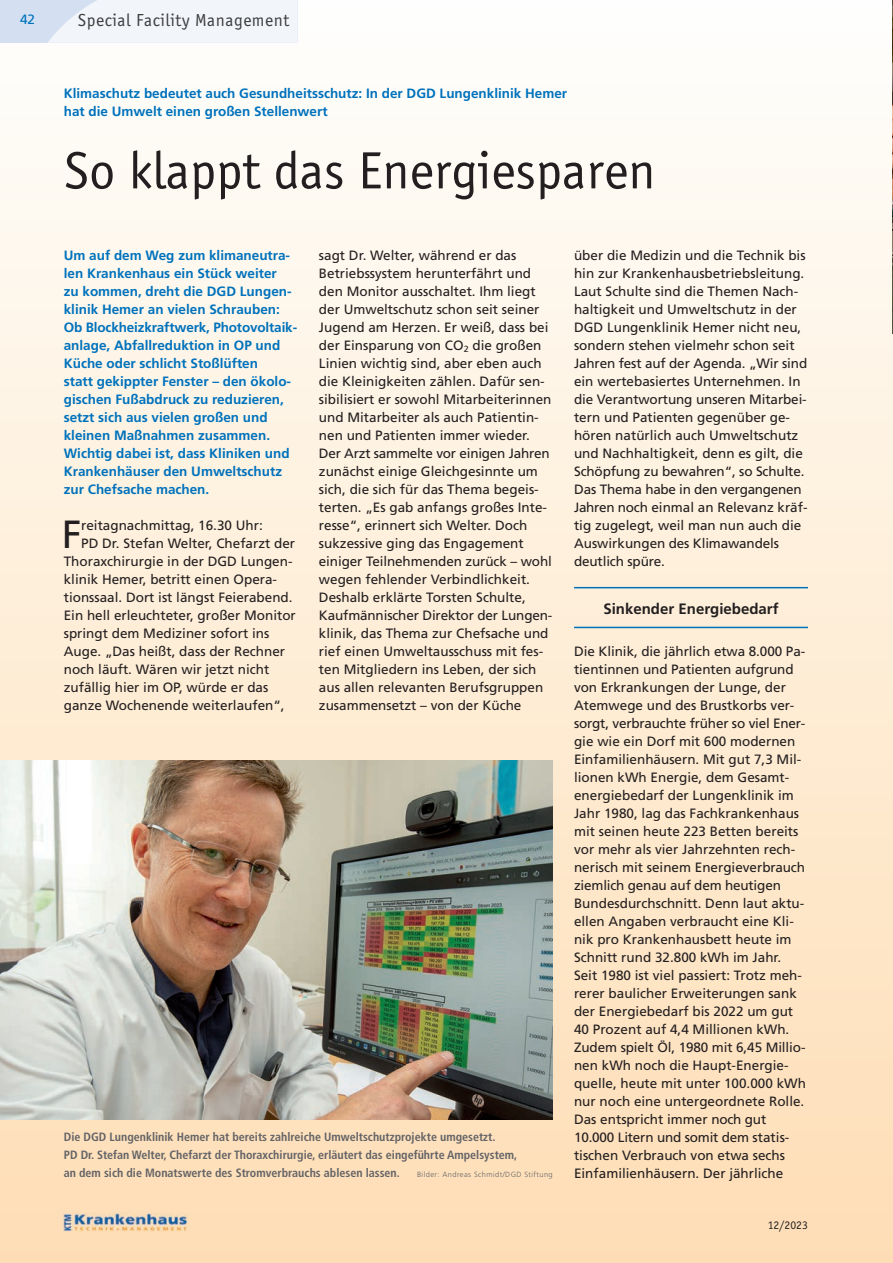
<style>
.page{position:relative;width:893px;height:1263px;background:#fff}
.page>*{position:absolute;margin:0;border:0;box-sizing:border-box;transform-origin:0 0}
.t1{font:54px "Officina Sans";color:#231f20}
.t2{font:39.3px "Frutiger";color:#231f20}
.t3{font:18px "Officina Sans";letter-spacing:.03em;color:#3e3e3f}
.t4{font:700 15px "Frutiger";color:#231f20}
.t5{font:13.5px/18px "Frutiger";color:#231f20}
.t6{font:700 13.5px/18px "Frutiger";color:#0072bc}
.t7{font:13.5px "Frutiger";color:#0072bc}
.t8{font:700 condensed 12px/18px "Frutiger";color:#636366}
.t9{font:12px "Officina Sans";color:#231f20}
.t10{font:300 7.5px "Frutiger";letter-spacing:.055em;color:#636366}
</style>
<div class="page">
<div style="left:0;top:0;width:893px;height:1263px;background:linear-gradient(to bottom,#fefffd,#feddb5)"></div>
<img style="left:64px;top:1213px;width:123px;height:18px">
<div style="left:0;top:0;width:298px;height:43px;background:#d4e0f1"></div>
<svg style="left:48px;top:0;width:250px;height:43px;background:#eff3f9"></svg>
<hr style="left:574px;top:587px;width:234px;height:1px;background:#0072bc">
<hr style="left:574px;top:627px;width:234px;height:1px;background:#0072bc">
<img style="left:0;top:760px;width:553px;height:360px">
<img style="left:892px;top:0;width:1px;height:334px">
<p class="t7" style="left:20px;top:14px;width:17px">42</p>
<p class="t3" style="left:78px;top:14px;width:213px">Special Facility Management</p>
<p class="t6" style="left:64px;top:86px;width:505px">Klimaschutz bedeutet auch Gesundheitsschutz: In der DGD Lungenklinik Hemer hat die Umwelt einen großen Stellenwert</p>
<p class="t1" style="left:64px;top:150px;width:593px">So klappt das Energiesparen</p>
<p class="t6" style="left:64px;top:248px;width:235px">Um auf dem Weg zum klimaneutra&shy;len Krankenhaus ein Stück weiter<br>zu kommen, dreht die DGD Lungen&shy;klinik Hemer an vielen Schrauben:<br>Ob Blockheizkraftwerk, Photo voltaik - anlage, Abfallreduktion in OP und<br>Küche oder schlicht Stoßlüften<br>statt gekippter Fenster – den ökolo&shy;gischen Fußabdruck zu reduzieren, setzt sich aus vielen großen und kleinen Maßnahmen zusammen.<br>Wichtig dabei ist, dass Kliniken und<br>Krankenhäuser den Umweltschutz zur Chefsache machen.</p>
<p class="t2" style="left:62px;top:519px;width:21px">F</p>
<p class="t5" style="left:81px;top:518px;width:183px">reitagnachmittag, 16.30 Uhr:</p>
<p class="t5" style="left:81px;top:536px;width:215px">PD Dr. Stefan Welter, Chefarzt der</p>
<p class="t5" style="left:64px;top:554px;width:230px">Thoraxchirurgie in der DGD Lungen-</p>
<p class="t5" style="left:64px;top:572px;width:215px">klinik Hemer, betritt einen Opera -</p>
<p class="t5" style="left:64px;top:590px;width:230px">tionssaal. Dort ist längst Feierabend.</p>
<p class="t5" style="left:64px;top:608px;width:234px">Ein hell erleuchteter, großer Monitor</p>
<p class="t5" style="left:64px;top:626px;width:207px">springt dem Mediziner sofort ins</p>
<p class="t5" style="left:64px;top:644px;width:223px">Auge. „Das heißt, dass der Rechner</p>
<p class="t5" style="left:64px;top:662px;width:207px">noch läuft. Wären wir jetzt nicht</p>
<p class="t5" style="left:64px;top:680px;width:206px">zufällig hier im OP, würde er das</p>
<p class="t5" style="left:64px;top:698px;width:222px">ganze Wochenende weiterlaufen“,</p>
<p class="t5" style="left:319px;top:248px;width:234px">sagt Dr. Welter, während er das Betriebssystem herunterfährt und den Monitor ausschaltet. Ihm liegt der Umweltschutz schon seit seiner Jugend am Herzen. Er weiß, dass bei der Einsparung von CO<sub>2</sub> die großen Linien wichtig sind, aber eben auch die Kleinigkeiten zählen. Dafür sen&shy;sibilisiert er sowohl Mitarbeiterinnen und Mitarbeiter als auch Patientin&shy;nen und Patienten immer wieder.</p>
<p class="t5" style="left:319px;top:446px;width:235px">Der Arzt sammelte vor einigen Jahren zunächst einige Gleichgesinnte um sich, die sich für das Thema begeis&shy;terten. „Es gab anfangs großes Inte&shy;resse“, erinnert sich Welter. Doch sukzessive ging das Engagement einiger Teilnehmenden zurück – wohl wegen fehlender Verbindlichkeit.<br>Deshalb erklärte Torsten Schulte, Kaufmännischer Direktor der Lungen&shy;klinik, das Thema zur Chefsache und rief einen Umweltausschuss mit fes&shy;ten Mitgliedern ins Leben, der sich aus allen relevanten Berufs gruppen zusammensetzt – von der Küche</p>
<p class="t8" style="left:64px;top:1129px;width:455px">Die DGD Lungenklinik Hemer hat bereits zahlreiche Umweltschutzprojekte umgesetzt.<br>PD Dr. Stefan Welter, Chefarzt der Thoraxchirurgie, erläutert das eingeführte Ampelsystem, an dem sich die Monatswerte des Stromverbrauchs ablesen lassen.</p>
<p class="t10" style="left:417px;top:1172px;width:137px">Bilder: Andreas Schmidt/DGD Stiftung</p>
<p class="t5" style="left:574px;top:248px;width:233px">über die Medizin und die Technik bis hin zur Krankenhaus betriebsleitung.</p>
<p class="t5" style="left:574px;top:284px;width:235px">Laut Schulte sind die Themen Nach&shy;haltigkeit und Umweltschutz in der DGD Lungenklinik Hemer nicht neu, sondern stehen vielmehr schon seit Jahren fest auf der Agenda. „Wir sind ein wertebasiertes Unternehmen. In die Verantwortung unseren Mitarbei&shy;tern und Patienten gegenüber ge - hören natürlich auch Um weltschutz und Nachhaltigkeit, denn es gilt, die Schöpfung zu bewahren“, so Schulte.<br>Das Thema habe in den vergangenen Jahren noch einmal an Relevanz kräf&shy;tig zugelegt, weil man nun auch die Auswirkungen des Klimawandels deutlich spüre.</p>
<p class="t4" style="left:603px;top:603px;width:177px">Sinkender Energiebedarf</p>
<p class="t5" style="left:574px;top:644px;width:233px">Die Klinik, die jährlich etwa 8.000 Pa - tientinnen und Pa tienten aufgrund von Er krankungen der Lunge, der Atemwege und des Brustkorbs ver&shy;sorgt, verbrauchte früher so viel Ener&shy;gie wie ein Dorf mit 600 modernen Einfamilienhäusern. Mit gut 7,3 Mil&shy;lionen kWh Energie, dem Gesamt&shy;energiebedarf der Lungenklinik im Jahr 1980, lag das Fachkrankenhaus mit seinen heute 223 Betten bereits vor mehr als vier Jahrzehnten rech&shy;nerisch mit seinem Energieverbrauch ziemlich genau auf dem heutigen Bundesdurchschnitt. Denn laut aktu&shy;ellen Angaben verbraucht eine Kli&shy;nik pro Krankenhausbett heute im Schnitt rund 32.800 kWh im Jahr.</p>
<p class="t5" style="left:574px;top:968px;width:233px">Seit 1980 ist viel passiert: Trotz meh&shy;rerer baulicher Erweiterungen sank der Energiebedarf bis 2022 um gut 40 Prozent auf 4,4 Millionen kWh.<br>Zudem spielt Öl, 1980 mit 6,45 Millio&shy;nen kWh noch die Haupt-Energie&shy;quelle, heute mit unter 100.000 kWh nur noch eine untergeordnete Rolle.<br>Das entspricht immer noch gut 10.000 Litern und somit dem statis - tischen Verbrauch von etwa sechs Einfamilienhäusern. Der jähr liche</p>
<p class="t9" style="left:768px;top:1221px;width:42px">12/2023</p>
</div>
